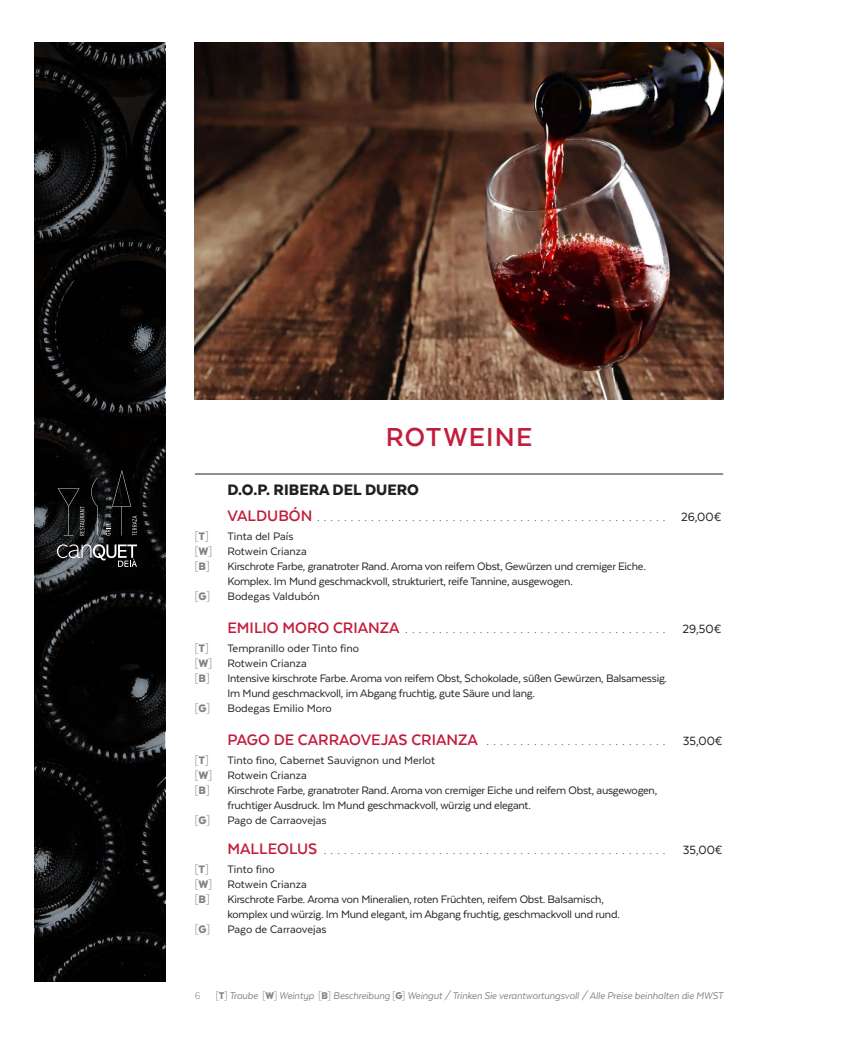
<style>
.page{position:relative;width:865px;height:1053px;background:#fff}
.page>*{position:absolute;margin:0;border:0;box-sizing:border-box;transform-origin:0 0}
.t1{font:700 30px "Texta";letter-spacing:.04em;color:#c21e3c}
.t2{font:900 17.5px "Texta Alt";color:#231f20}
.t3{font:300 13.75px "Texta";color:#231f20}
.t4{font:13.75px "Texta";color:#231f20}
.t5{font:12.5px/15px "Texta";letter-spacing:-.02em;color:#231f20}
.t6{font:12.5px "Texta";color:#231f20}
.t7{font:300 12.5px "Texta";color:#808285}
.t8{font:italic 11.25px "Texta";letter-spacing:-.01em;color:#808285;scale:.96 1}
.t9{font:300 11.25px "Texta";color:#808285}
.s1{font-weight:700;font-size:17.5px;color:#c21e3c}
.s2{font-weight:400}
.s3{font-family:"Texta Alt";font-weight:900}
.s4{font-weight:300;color:#808285}
.s5{font-family:"Texta Alt";font-weight:900;color:#808285}
.s6{font-weight:300;font-style:normal}
.s7{font-family:"Texta Alt";font-weight:900;font-style:normal}
</style>
<div class="page">
<img style="left:195px;top:43px;width:528px;height:356px">
<hr style="left:195px;top:474px;width:528px;height:1px;background:#231f20">
<svg style="left:34px;top:43px;width:131px;height:938px;background:#0c0c0d"></svg>
<svg style="left:57px;top:544px;width:80px;height:23px;background:#535557"></svg>
<svg style="left:58px;top:477px;width:40px;height:58px;background:#141415"></svg>
<svg style="left:106px;top:470px;width:31px;height:65px;background:#131314"></svg>
<p class="t1" style="left:386px;top:422px;width:148px">ROTWEINE</p>
<p class="t2" style="left:227px;top:481px;width:193px">D.O.P. RIBERA DEL DUERO</p>
<p class="t3" style="left:227px;top:510px;width:495px"><span class="s1">VALDUBÓN</span> .................................................... <span class="s2">26,00€</span></p>
<p class="t7" style="left:195px;top:529px;width:15px">[<span class="s3">T</span>]</p>
<p class="t6" style="left:227px;top:529px;width:67px">Tinta del País</p>
<p class="t6" style="left:195px;top:544px;width:113px"><span class="s4">[</span><span class="s5">W</span><span class="s4">]</span> Rotwein Crianza</p>
<p class="t7" style="left:195px;top:559px;width:16px">[<span class="s3">B</span>]</p>
<p class="t5" style="left:227px;top:558px;width:420px">Kirschrote Farbe, granatroter Rand. Aroma von reifem Obst, Gewürzen und cremiger Eiche.<br>Komplex. Im Mund geschmackvoll, strukturiert, reife Tannine, ausgewogen.</p>
<p class="t7" style="left:195px;top:589px;width:17px">[<span class="s3">G</span>]</p>
<p class="t6" style="left:227px;top:589px;width:94px">Bodegas Valdubón</p>
<p class="t3" style="left:227px;top:622px;width:495px"><span class="s1">EMILIO MORO CRIANZA</span> ....................................... <span class="s2">29,50€</span></p>
<p class="t7" style="left:195px;top:641px;width:15px">[<span class="s3">T</span>]</p>
<p class="t6" style="left:227px;top:641px;width:133px">Tempranillo oder Tinto fino</p>
<p class="t6" style="left:195px;top:656px;width:113px"><span class="s4">[</span><span class="s5">W</span><span class="s4">]</span> Rotwein Crianza</p>
<p class="t7" style="left:195px;top:671px;width:16px">[<span class="s3">B</span>]</p>
<p class="t5" style="left:227px;top:670px;width:441px">Intensive kirschrote Farbe. Aroma von reifem Obst, Schokolade, süßen Gewürzen, Balsamessig.</p>
<p class="t5" style="left:227px;top:685px;width:309px">Im Mund geschmackvoll, im Abgang fruchtig, gute Säure und lang.</p>
<p class="t7" style="left:195px;top:701px;width:17px">[<span class="s3">G</span>]</p>
<p class="t6" style="left:227px;top:701px;width:106px">Bodegas Emilio Moro</p>
<p class="t3" style="left:227px;top:734px;width:439px"><span class="s1">PAGO DE CARRAOVEJAS CRIANZA</span> ...........................</p>
<p class="t4" style="left:683px;top:734px;width:41px">35,00€</p>
<p class="t7" style="left:195px;top:753px;width:15px">[<span class="s3">T</span>]</p>
<p class="t6" style="left:227px;top:753px;width:209px">Tinto fino, Cabernet Sauvignon und Merlot</p>
<p class="t6" style="left:195px;top:768px;width:113px"><span class="s4">[</span><span class="s5">W</span><span class="s4">]</span> Rotwein Crianza</p>
<p class="t7" style="left:195px;top:783px;width:16px">[<span class="s3">B</span>]</p>
<p class="t5" style="left:227px;top:782px;width:431px">Kirschrote Farbe, granatroter Rand. Aroma von cremiger Eiche und reifem Obst, ausgewogen, fruchtiger Ausdruck. Im Mund geschmackvoll, würzig und elegant.</p>
<p class="t7" style="left:195px;top:813px;width:17px">[<span class="s3">G</span>]</p>
<p class="t6" style="left:227px;top:813px;width:101px">Pago de Carraovejas</p>
<p class="t3" style="left:227px;top:842px;width:439px"><span class="s1">MALLEOLUS</span> ...................................................</p>
<p class="t4" style="left:683px;top:842px;width:41px">35,00€</p>
<p class="t7" style="left:195px;top:862px;width:15px">[<span class="s3">T</span>]</p>
<p class="t6" style="left:227px;top:862px;width:49px">Tinto fino</p>
<p class="t6" style="left:195px;top:877px;width:113px"><span class="s4">[</span><span class="s5">W</span><span class="s4">]</span> Rotwein Crianza</p>
<p class="t7" style="left:195px;top:892px;width:16px">[<span class="s3">B</span>]</p>
<p class="t5" style="left:227px;top:891px;width:394px">Kirschrote Farbe. Aroma von Mineralien, roten Früchten, reifem Obst. Balsamisch, komplex und würzig. Im Mund elegant, im Abgang fruchtig, geschmackvoll und rund.</p>
<p class="t7" style="left:195px;top:922px;width:17px">[<span class="s3">G</span>]</p>
<p class="t6" style="left:227px;top:922px;width:101px">Pago de Carraovejas</p>
<p class="t9" style="left:195px;top:989px;width:7px">6</p>
<p class="t8" style="left:216px;top:989px;width:530px"><span class="s6">[</span><span class="s7">T</span><span class="s6">]</span> Traube <span class="s6">[</span><span class="s7">W</span><span class="s6">]</span> Weintyp <span class="s6">[</span><span class="s7">B</span><span class="s6">]</span> Beschreibung <span class="s6">[</span><span class="s7">G</span><span class="s6">]</span> Weingut / Trinken Sie verantwortungsvoll / Alle Preise beinhalten die MWST</p>
</div>
